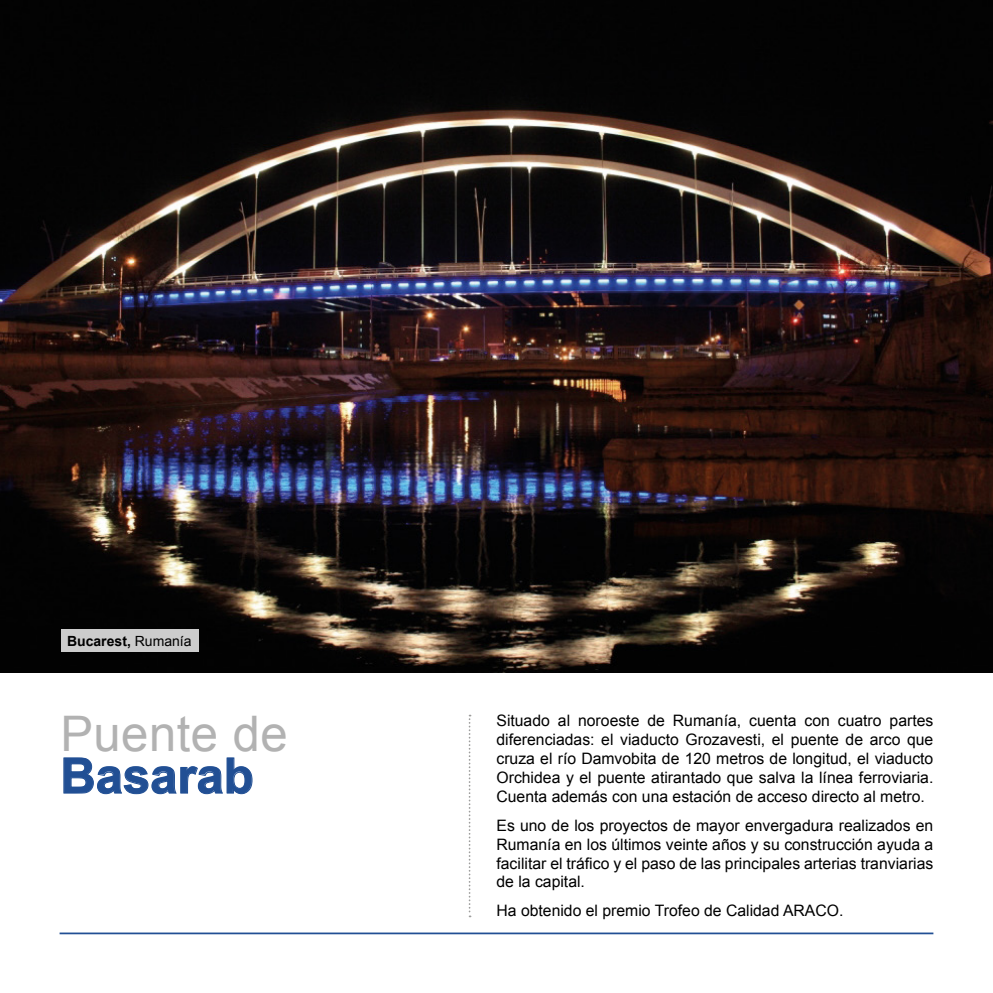
<style>
.page{position:relative;width:993px;height:993px;background:#fff}
.page>*{position:absolute;margin:0;border:0;box-sizing:border-box;transform-origin:0 0}
.t1{font:49px "Arial";letter-spacing:.01em;color:#b2b2b2}
.t2{font:700 49px "Arial";color:#214f94}
.t3{font:15.75px/18.9px "Arial";color:#000;text-align:justify}
.t4{font:700 14px "Arial";color:#000}
.s1{font-weight:400}
</style>
<div class="page">
<hr style="left:60px;top:932px;width:873px;height:1px;background:#214f94">
<img style="left:0;top:0;width:992px;height:672px">
<div style="left:61px;top:629px;width:137px;height:22px;background:#ccc"></div>
<svg style="left:63px;top:757px;width:190px;height:37px"></svg>
<svg style="left:468px;top:714px;width:2px;height:202px"></svg>
<p class="t4" style="left:67px;top:631px;width:126px">Bucarest, <span class="s1">Rumanía</span></p>
<p class="t1" style="left:60px;top:701px;width:229px">Puente de</p>
<p class="t2" style="left:60px;top:743px;width:195px">Basarab</p>
<p class="t3" style="left:496px;top:711px;width:438px">Situado al noroeste de Rumanía, cuenta con cuatro partes diferenciadas: el viaducto Grozavesti, el puente de arco que cruza el río Damvobita de 120 metros de longitud, el viaducto Orchidea y el puente atirantado que salva la línea ferroviaria.<br>Cuenta además con una estación de acceso directo al metro.</p>
<p class="t3" style="left:496px;top:815px;width:438px">Es uno de los proyectos de mayor envergadura realizados en Rumanía en los últimos veinte años y su construcción ayuda a facilitar el tráfico y el paso de las principales arterias tranviarias de la capital.</p>
<p class="t3" style="left:496px;top:901px;width:348px">Ha obtenido el premio Trofeo de Calidad ARACO.</p>
</div>
